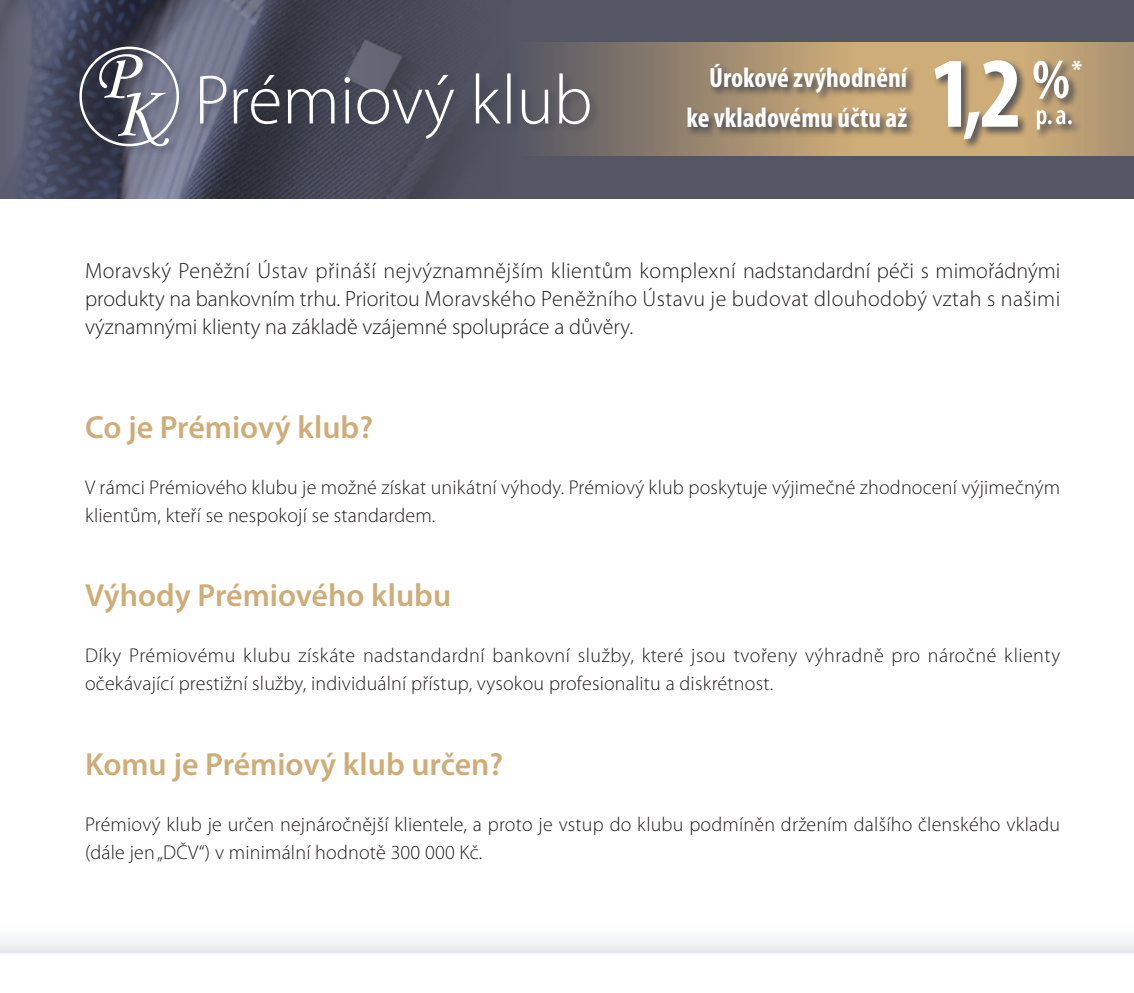
<style>
.page{position:relative;width:1134px;height:993px;background:#fff}
.page>*{position:absolute;margin:0;border:0;box-sizing:border-box;transform-origin:0 0}
.t1{font:700 condensed 100.8px "Myriad Pro";color:#fff}
.t2{font:600 32px "Myriad Pro";color:#cfad78}
.t3{font:700 condensed 28px "Myriad Pro";color:#fff}
.t4{font:700 24px "Myriad Pro";color:#fff}
.t5{font:300 22px/28px "Myriad Pro";color:#231f20;text-align:justify}
.t6{font:300 20px/28px "Myriad Pro";letter-spacing:.01em;color:#231f20}
</style>
<div class="page">
<div style="left:0;top:0;width:1134px;height:198px;background:#545664"></div>
<img style="left:0;top:0;width:460px;height:198px">
<svg style="left:544px;top:43px;width:590px;height:113px;background:#a38e70"></svg>
<svg style="left:0;top:940px;width:1134px;height:13px;fill:#eceff0"></svg>
<div style="left:685px;top:58px;width:397px;height:91px;background:#373d4c;opacity:.5"></div>
<div style="left:685px;top:62px;width:233px;height:75px;background:#373d4c;opacity:.5"></div>
<div style="left:933px;top:58px;width:148px;height:91px;background:#373d4c;opacity:.5"></div>
<svg style="left:1033px;top:61px;width:39px;height:68px;background:#bfaf96"></svg>
<div style="left:77px;top:44px;width:523px;height:113px;background:#373d4c;opacity:.5"></div>
<svg style="left:79px;top:47px;width:511px;height:99px"></svg>
<p class="t3" style="left:709px;top:62px;width:200px">Úrokové zvýhodnění</p>
<p class="t3" style="left:686px;top:102px;width:222px">ke vkladovému účtu až</p>
<p class="t1" style="left:930px;top:38px;width:94px">1,2</p>
<p class="t4" style="left:1071px;top:55px;width:12px">*</p>
<p class="t5" style="left:85px;top:256px;width:977px">Moravský Peněžní Ústav přináší nejvýznamnějším klientům komplexní nadstandardní péči s mimořádnými produkty na bankovním trhu. Prioritou Moravského Peněžního Ústavu je budovat dlouhodobý vztah s našimi významnými klienty na základě vzájemné spolupráce a důvěry.</p>
<p class="t2" style="left:85px;top:409px;width:289px">Co je Prémiový klub?</p>
<p class="t6" style="left:85px;top:474px;width:977px">V rámci Prémiového klubu je možné získat unikátní výhody. Prémiový klub poskytuje výjimečné zhodnocení výjimečným klientům, kteří se nespokojí se standardem.</p>
<p class="t2" style="left:85px;top:577px;width:368px">Výhody Prémiového klubu</p>
<p class="t6" style="left:85px;top:642px;width:977px">Díky Prémiovému klubu získáte nadstandardní bankovní služby, které jsou tvořeny výhradně pro náročné klienty očekávající prestižní služby, individuální přístup, vysokou profesionalitu a diskrétnost.</p>
<p class="t2" style="left:85px;top:745px;width:420px">Komu je Prémiový klub určen?</p>
<p class="t6" style="left:85px;top:810px;width:977px">Prémiový klub je určen nejnáročnější klientele, a proto je vstup do klubu podmíněn držením dalšího členského vkladu (dále jen „DČV“) v minimální hodnotě 300 000 Kč.</p>
</div>
